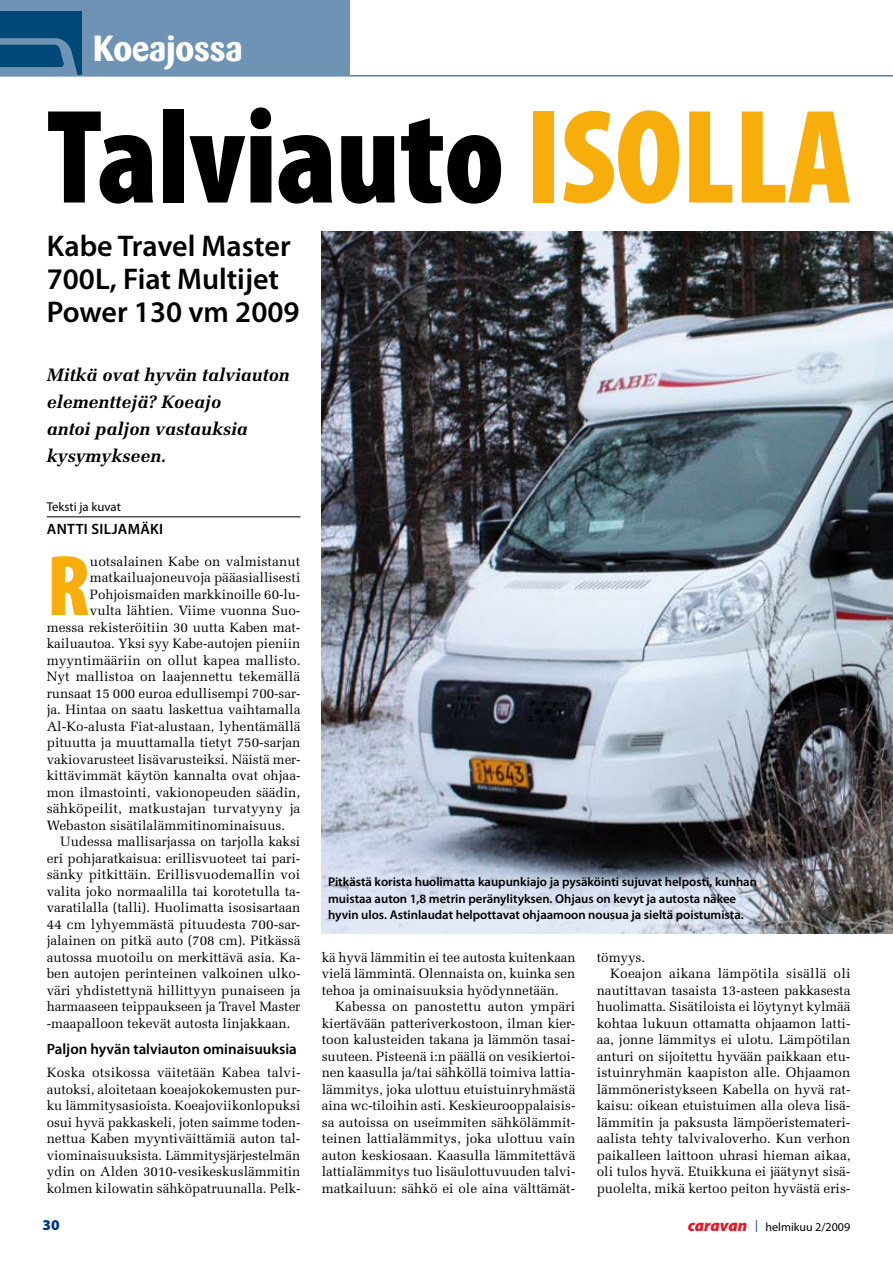
<style>
.page{position:relative;width:893px;height:1263px;background:#fff}
.page>*{position:absolute;margin:0;border:0;box-sizing:border-box;transform-origin:0 0}
.t1{font:900 condensed 135px "Myriad Pro";letter-spacing:-.005em;color:#000}
.t2{font:900 condensed 87px "Myriad Pro";color:#f7ad0c}
.t3{font:700 36px "Barmeno";color:#fff}
.t4{font:600 30px/33px "Myriad Pro";color:#000}
.t5{font:italic 700 18px/27px "Melior";color:#000}
.t6{font:600 15px "Myriad Pro";color:#000}
.t7{font:600 15px "Myriad Pro";letter-spacing:.02em;color:#000}
.t8{font:900 15px "Myriad Pro";color:#003882}
.t9{font:13.5px/16.5px "Melior";letter-spacing:-.005em;color:#000;text-align:justify}
.t10{font:600 12.75px/16.5px "Myriad Pro";color:#000}
.t11{font:12.75px "Myriad Pro";color:#000}
.t12{font:12px "Myriad Pro";color:#000}
.s1{color:#f7ad0c}
.s2{font-weight:900;font-style:italic;font-size:16.5px;color:#e31a29}
.s3{color:#003882}
</style>
<div class="page">
<hr style="left:0;top:75px;width:893px;height:2px;background:#5381a7">
<div style="left:0;top:0;width:350px;height:75px;background:#6f93b5"></div>
<div style="left:0;top:12px;width:82px;height:63px;background:#004877"></div>
<svg style="left:0;top:38px;width:78px;height:37px"></svg>
<hr style="left:47px;top:516px;width:253px;height:1px;background:#000">
<img style="left:322px;top:231px;width:571px;height:702px">
<h3 class="t3" style="left:93px;top:27px;width:151px">Koeajossa</h3>
<h1 class="t1" style="left:47px;top:82px;width:806px">Talviauto <span class="s1">ISOLLA</span></h1>
<h3 class="t4" style="left:47px;top:230px;width:254px">Kabe Travel Master<br>700L, Fiat Multijet<br>Power 130 vm 2009</h3>
<h3 class="t5" style="left:47px;top:361px;width:245px">Mitkä ovat hyvän talviauton elementtejä? Koeajo<br>antoi paljon vastauksia kysymykseen.</h3>
<p class="t11" style="left:47px;top:500px;width:76px">Teksti ja kuvat</p>
<p class="t7" style="left:47px;top:520px;width:118px">Antti Siljamäki</p>
<h2 class="t2" style="left:47px;top:538px;width:45px">R</h2>
<p class="t9" style="left:90px;top:553px;width:212px">uotsalainen Kabe on valmistanut</p>
<p class="t9" style="left:90px;top:569px;width:212px">matkailuajoneuvoja pääasiallisesti</p>
<p class="t9" style="left:90px;top:586px;width:212px">Pohjoismaiden markkinoille 60-lu-</p>
<p class="t9" style="left:90px;top:602px;width:212px">vulta lähtien. Viime vuonna Suo-</p>
<p class="t9" style="left:47px;top:619px;width:255px">messa rekisteröitiin 30 uutta Kaben mat-</p>
<p class="t9" style="left:47px;top:635px;width:255px">kailuautoa. Yksi syy Kabe-autojen pieniin</p>
<p class="t9" style="left:47px;top:652px;width:255px">myyntimääriin on ollut kapea mallisto.</p>
<p class="t9" style="left:47px;top:668px;width:255px">Nyt mallistoa on laajennettu tekemällä</p>
<p class="t9" style="left:47px;top:685px;width:255px">runsaat 15 000 euroa edullisempi 700-sar-</p>
<p class="t9" style="left:47px;top:701px;width:255px">ja. Hintaa on saatu laskettua vaihtamalla</p>
<p class="t9" style="left:47px;top:718px;width:255px">Al-Ko-alusta Fiat-alustaan, lyhentämällä</p>
<p class="t9" style="left:47px;top:734px;width:255px">pituutta ja muuttamalla tietyt 750-sarjan</p>
<p class="t9" style="left:47px;top:751px;width:255px">vakiovarusteet lisävarusteiksi. Näistä mer-</p>
<p class="t9" style="left:47px;top:767px;width:255px">kittävimmät käytön kannalta ovat ohjaa-</p>
<p class="t9" style="left:47px;top:784px;width:255px">mon ilmastointi, vakionopeuden säädin,</p>
<p class="t9" style="left:47px;top:800px;width:255px">sähköpeilit, matkustajan turvatyyny ja</p>
<p class="t9" style="left:47px;top:817px;width:240px">Webaston sisätilalämmitinominaisuus.</p>
<p class="t9" style="left:60px;top:833px;width:242px">Uudessa mallisarjassa on tarjolla kaksi</p>
<p class="t9" style="left:47px;top:850px;width:255px">eri pohjaratkaisua: erillisvuoteet tai pari-</p>
<p class="t9" style="left:47px;top:866px;width:255px">sänky pitkittäin. Erillisvuodemallin voi</p>
<p class="t9" style="left:47px;top:883px;width:255px">valita joko normaalilla tai korotetulla ta-</p>
<p class="t9" style="left:47px;top:899px;width:255px">varatilalla (talli). Huolimatta isosisartaan</p>
<p class="t9" style="left:47px;top:916px;width:255px">44 cm lyhyemmästä pituudesta 700-sar-</p>
<p class="t9" style="left:47px;top:932px;width:255px">jalainen on pitkä auto (708 cm). Pitkässä</p>
<p class="t9" style="left:47px;top:949px;width:255px">autossa muotoilu on merkittävä asia. Ka-</p>
<p class="t9" style="left:47px;top:965px;width:255px">ben autojen perinteinen valkoinen ulko-</p>
<p class="t9" style="left:47px;top:982px;width:255px">väri yhdistettynä hillittyyn punaiseen ja</p>
<p class="t9" style="left:47px;top:998px;width:255px">harmaaseen teippaukseen ja Travel Master</p>
<p class="t9" style="left:47px;top:1015px;width:245px">-maapalloon tekevät autosta linjakkaan.</p>
<p class="t6" style="left:47px;top:1040px;width:252px">Paljon hyvän talviauton ominaisuuksia</p>
<p class="t9" style="left:47px;top:1064px;width:255px">Koska otsikossa väitetään Kabea talvi&shy;autoksi, aloitetaan koeajokokemusten pur&shy;ku lämmitysasioista. Koeajoviikonlopuksi osui hyvä pakkaskeli, joten saimme toden&shy;nettua Kaben myyntiväittämiä auton tal&shy;viominaisuuksista. Lämmitysjärjestelmän ydin on Alden 3010-vesikeskuslämmitin kolmen kilowatin sähköpatruunalla. Pelk-</p>
<p class="t10" style="left:328px;top:874px;width:430px">Pitkästä korista huolimatta kaupunkiajo ja pysäköinti sujuvat helposti, kunhan muistaa auton 1,8 metrin peränylityksen. Ohjaus on kevyt ja autosta näkee hyvin ulos. Astinlaudat helpottavat ohjaamoon nousua ja sieltä poistumista.</p>
<p class="t9" style="left:322px;top:949px;width:255px">kä hyvä lämmitin ei tee autosta kuitenkaan vielä lämmintä. Olennaista on, kuinka sen tehoa ja ominaisuuksia hyödynnetään.</p>
<p class="t9" style="left:322px;top:998px;width:255px;text-indent:14px">Kabessa on panostettu auton ympäri kiertävään patteriverkostoon, ilman kier&shy;toon kalusteiden takana ja lämmön tasai&shy;suuteen. Pisteenä i:n päällä on vesikiertoi&shy;nen kaasulla ja/tai sähköllä toimiva lattia&shy;lämmitys, joka ulottuu etuistuinryhmästä aina wc-tiloihin asti. Keskieurooppalaisis&shy;sa autoissa on useimmiten sähkölämmit&shy;teinen lattialämmitys, joka ulottuu vain auton keskiosaan. Kaasulla lämmitettävä lattialämmitys tuo lisäulottuvuuden talvi&shy;matkailuun: sähkö ei ole aina välttämät-</p>
<p class="t9" style="left:597px;top:949px;width:50px">tömyys.</p>
<p class="t9" style="left:610px;top:965px;width:242px">Koeajon aikana lämpötila sisällä oli</p>
<p class="t9" style="left:597px;top:982px;width:255px">nautittavan tasaista 13-asteen pakkasesta</p>
<p class="t9" style="left:597px;top:998px;width:255px">huolimatta. Sisätiloista ei löytynyt kylmää</p>
<p class="t9" style="left:597px;top:1015px;width:255px">kohtaa lukuun ottamatta ohjaamon latti-</p>
<p class="t9" style="left:597px;top:1031px;width:255px">aa, jonne lämmitys ei ulotu. Lämpötilan</p>
<p class="t9" style="left:597px;top:1048px;width:255px">anturi on sijoitettu hyvään paikkaan etu-</p>
<p class="t9" style="left:597px;top:1064px;width:255px">istuinryhmän kaapiston alle. Ohjaamon</p>
<p class="t9" style="left:597px;top:1081px;width:255px">lämmöneristykseen Kabella on hyvä rat-</p>
<p class="t9" style="left:597px;top:1097px;width:255px">kaisu: oikean etuistuimen alla oleva lisä-</p>
<p class="t9" style="left:597px;top:1114px;width:255px">lämmitin ja paksusta lämpöeristemateri-</p>
<p class="t9" style="left:597px;top:1130px;width:255px">aalista tehty talvivaloverho. Kun verhon</p>
<p class="t9" style="left:597px;top:1147px;width:255px">paikalleen laittoon uhrasi hieman aikaa,</p>
<p class="t9" style="left:597px;top:1163px;width:255px">oli tulos hyvä. Etuikkuna ei jäätynyt sisä-</p>
<p class="t9" style="left:597px;top:1180px;width:255px">puolelta, mikä kertoo peiton hyvästä eris-</p>
<p class="t8" style="left:43px;top:1216px;width:19px">30</p>
<p class="t12" style="left:688px;top:1220px;width:164px"><span class="s2">caravan</span> <span class="s3">|</span> helmikuu 2/2009</p>
</div>
